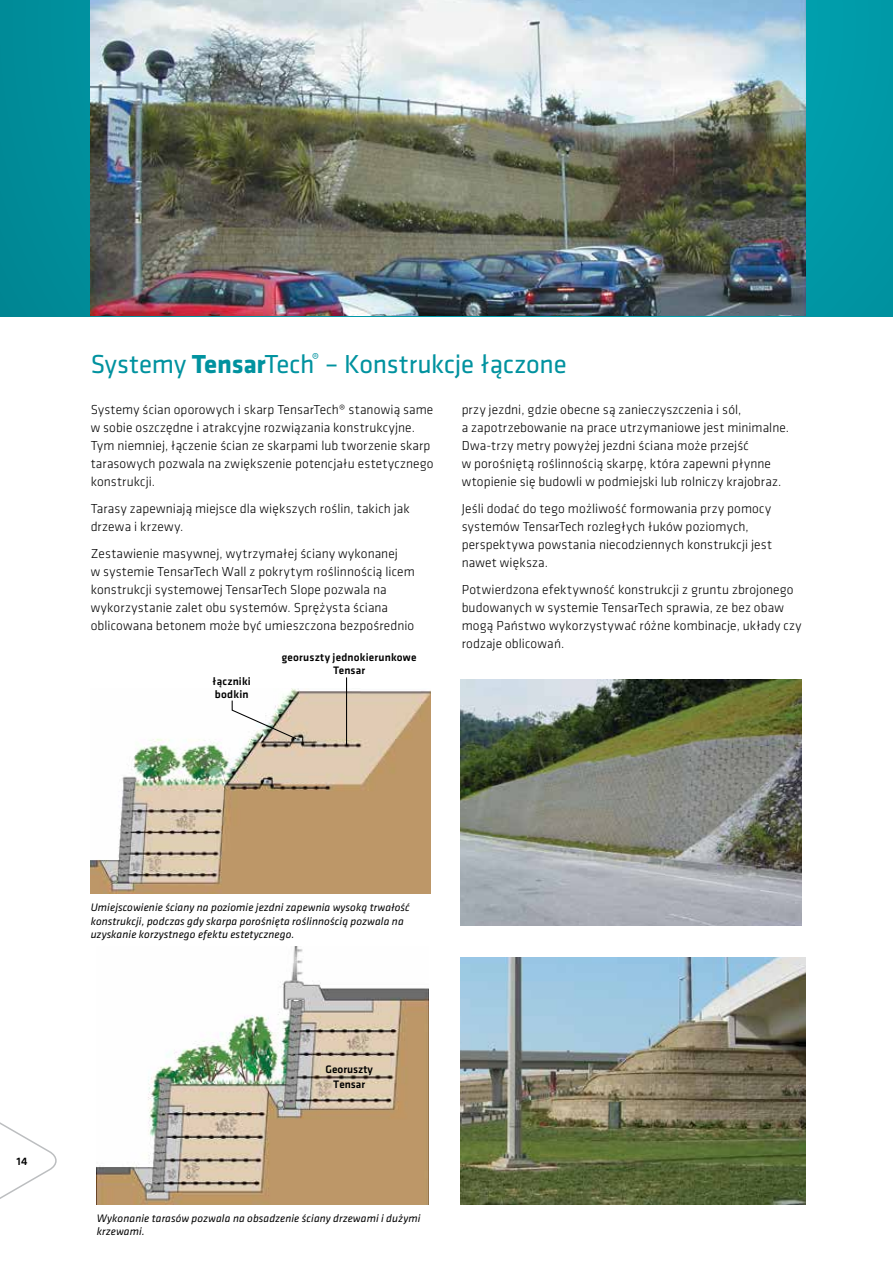
<style>
.page{position:relative;width:893px;height:1263px;background:#fff}
.page>*{position:absolute;margin:0;border:0;box-sizing:border-box;transform-origin:0 0}
.t1{font:27px "Klavika";letter-spacing:-.015em;color:#00929f}
.t2{font:300 13.5px/18px "Klavika";letter-spacing:.01em;color:#000}
.t3{font:italic 11.25px/13.5px "Klavika";letter-spacing:.01em;color:#000}
.t4{font:500 11.25px/13.5px "Klavika";letter-spacing:.015em;color:#000;text-align:center}
.s1{font-weight:700}
</style>
<div class="page">
<div style="left:0;top:0;width:893px;height:317px;background:#00919f"></div>
<img style="left:461px;top:679px;width:340px;height:246px">
<img style="left:91px;top:689px;width:340px;height:204px">
<img style="left:461px;top:958px;width:345px;height:246px">
<img style="left:96px;top:946px;width:332px;height:259px">
<img style="left:91px;top:0;width:714px;height:316px">
<hr style="left:346px;top:677px;width:1px;height:69px;background:#000">
<svg style="left:231px;top:699px;width:67px;height:41px"></svg>
<svg style="left:0;top:1122px;width:57px;height:77px"></svg>
<h1 class="t1" style="left:91px;top:346px;width:478px">Systemy <span class="s1">Tensar</span>Tech<sup>®</sup> – Konstrukcje łączone</h1>
<p class="t2" style="left:91px;top:400px;width:344px">Systemy ścian oporowych i skarp TensarTech® stanowią same w sobie oszczędne i atrakcyjne rozwiązania konstrukcyjne.<br>Tym niemniej, łączenie ścian ze skarpami lub tworzenie skarp tarasowych pozwala na zwiększenie potencjału estetycznego konstrukcji.</p>
<p class="t2" style="left:91px;top:499px;width:321px">Tarasy zapewniają miejsce dla większych roślin, takich jak drzewa i krzewy.</p>
<p class="t2" style="left:91px;top:544px;width:325px">Zestawienie masywnej, wytrzymałej ściany wykonanej<br>w systemie TensarTech Wall z pokrytym roślinnością licem konstrukcji systemowej TensarTech Slope pozwala na wykorzystanie zalet obu systemów. Sprężysta ściana oblicowana betonem może być umieszczona bezpośrednio</p>
<p class="t2" style="left:462px;top:400px;width:329px">przy jezdni, gdzie obecne są zanieczyszczenia i sól,<br>a zapotrzebowanie na prace utrzymaniowe jest minimalne.<br>Dwa-trzy metry powyżej jezdni ściana może przejść<br>w porośniętą roślinnością skarpę, która zapewni płynne wtopienie się budowli w podmiejski lub rolniczy krajobraz.</p>
<p class="t2" style="left:462px;top:499px;width:312px">Jeśli dodać do tego możliwość formowania przy pomocy systemów TensarTech rozległych łuków poziomych, perspektywa powstania niecodziennych konstrukcji jest nawet większa.</p>
<p class="t2" style="left:462px;top:580px;width:341px">Potwierdzona efektywność konstrukcji z gruntu zbrojonego budowanych w systemie TensarTech sprawia, ze bez obaw mogą Państwo wykorzystywać różne kombinacje, układy czy rodzaje oblicowań.</p>
<p class="t4" style="left:213px;top:674px;width:40px;text-align:left">łączniki bodkin</p>
<p class="t4" style="left:282px;top:650px;width:136px">georuszty jednokierunkowe<br>Tensar</p>
<p class="t4" style="left:16px;top:1154px;width:12px">14</p>
<p class="t3" style="left:91px;top:900px;width:321px">Umiejscowienie ściany na poziomie jezdni zapewnia wysoką trwałość konstrukcji, podczas gdy skarpa porośnięta roślinnością pozwala na uzyskanie korzystnego efektu estetycznego.</p>
<p class="t4" style="left:326px;top:1061px;width:49px;line-height:15px">Georuszty<br>Tensar</p>
<p class="t3" style="left:97px;top:1211px;width:325px">Wykonanie tarasów pozwala na obsadzenie ściany drzewami i dużymi krzewami.</p>
</div>
